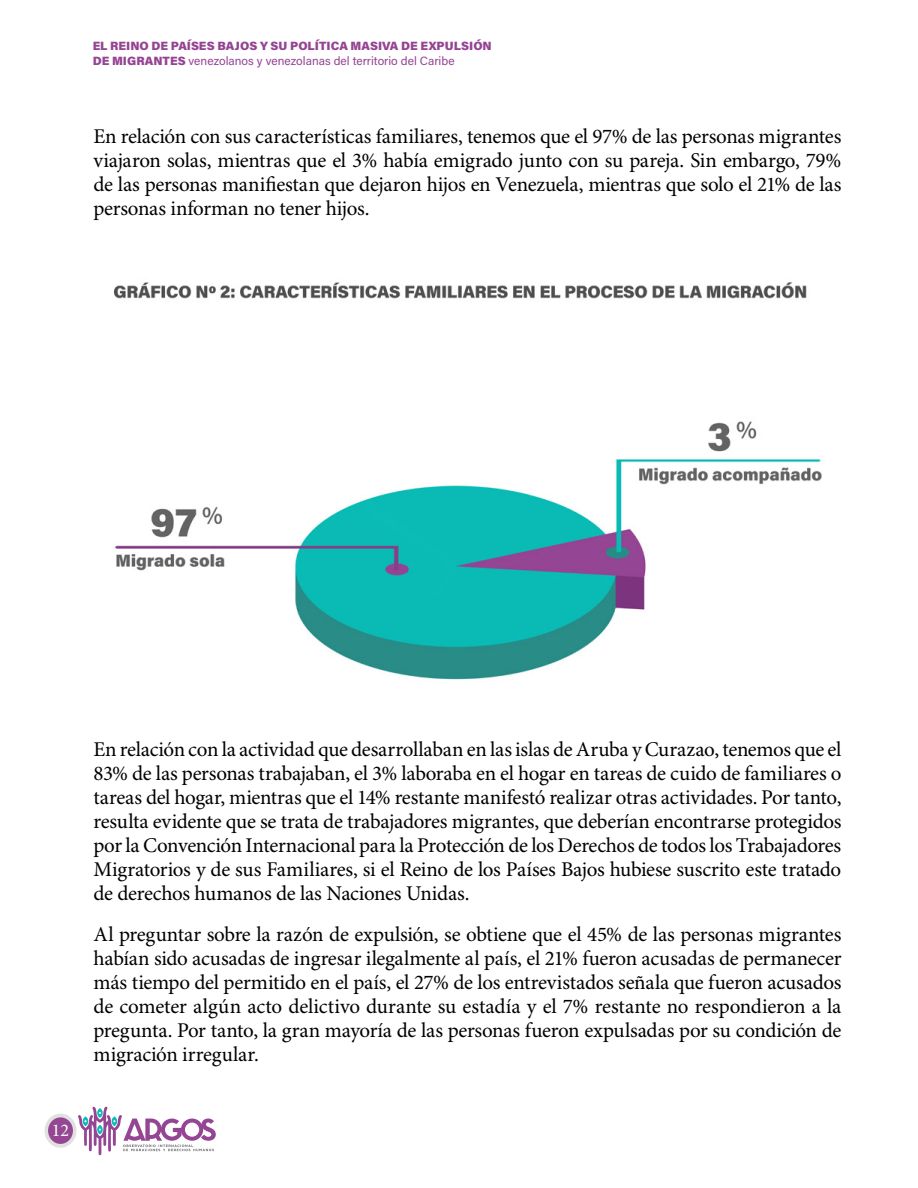
<style>
.page{position:relative;width:918px;height:1188px;background:#fff}
.page>*{position:absolute;margin:0;border:0;box-sizing:border-box;transform-origin:0 0}
.t1{font:21px/24px "Minion Pro";letter-spacing:-.015em;color:#000;text-align:justify}
.t2{font:18px "Minion Pro";color:#fff}
.t3{font:12px/15px "Acumin Variable Concept";letter-spacing:.035em;color:#944493}
</style>
<div class="page">
<div style="left:45px;top:1114px;width:32px;height:34px;background:#e1e1e1;border-radius:50%"></div>
<div style="left:48px;top:1117px;width:25px;height:27px;background:#954794;border-radius:50%"></div>
<svg style="left:78px;top:1106px;width:138px;height:49px"></svg>
<img style="left:114px;top:282px;width:708px;height:398px">
<p class="t3" style="left:93px;top:38px;width:400px">EL REINO DE PAÍSES BAJOS Y SU POLÍTICA MASIVA DE EXPULSIÓN<br>DE MIGRANTES venezolanos y venezolanas del territorio del Caribe</p>
<p class="t1" style="left:94px;top:125px;width:749px">En relación con sus características familiares, tenemos que el 97% de las personas migrantes viajaron solas, mientras que el 3% había emigrado junto con su pareja. Sin embargo, 79% de las personas manifiestan que dejaron hijos en Venezuela, mientras que solo el 21% de las personas informan no tener hijos.</p>
<p class="t2" style="left:52px;top:1120px;width:19px">12</p>
<p class="t1" style="left:94px;top:739px;width:750px">En relación con la actividad que desarrollaban en las islas de Aruba y Curazao, tenemos que el 83% de las personas trabajaban, el 3% laboraba en el hogar en tareas de cuido de familiares o tareas del hogar, mientras que el 14% restante manifestó realizar otras actividades. Por tanto, resulta evidente que se trata de trabajadores migrantes, que deberían encontrarse protegidos por la Convención Internacional para la Protección de los Derechos de todos los Trabajadores Migratorios y de sus Familiares, si el Reino de los Países Bajos hubiese suscrito este tratado de derechos humanos de las Naciones Unidas.</p>
<p class="t1" style="left:94px;top:924px;width:750px">Al preguntar sobre la razón de expulsión, se obtiene que el 45% de las personas migrantes habían sido acusadas de ingresar ilegalmente al país, el 21% fueron acusadas de permanecer más tiempo del permitido en el país, el 27% de los entrevistados señala que fueron acusados de cometer algún acto delictivo durante su estadía y el 7% restante no respondieron a la pregunta. Por tanto, la gran mayoría de las personas fueron expulsadas por su condición de migración irregular.</p>
</div>
